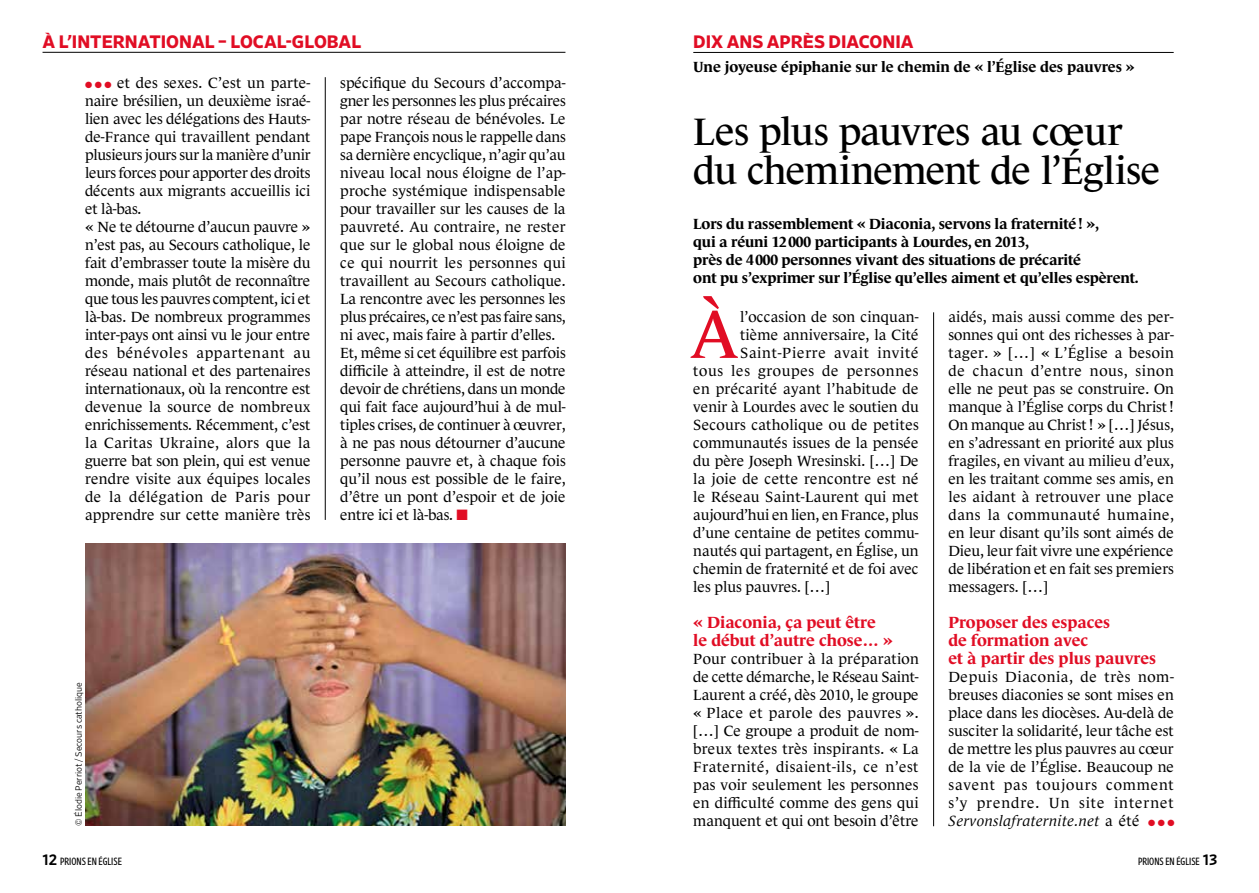
<style>
.page{position:relative;width:1259px;height:893px;background:#fff}
.page>*{position:absolute;margin:0;border:0;box-sizing:border-box;transform-origin:0 0}
.t1{font:68.4px "Le Monde Journal Std";color:#e10d24}
.t2{font:39px/39px "Le Monde Journal Std";letter-spacing:-.02em;color:#000}
.t3{font:700 18px "Retina";color:#e10d24}
.t4{font:700 16.5px/18px "Le Monde Journal Std";color:#e10d24}
.t5{font:15px/18px "Le Monde Journal Std";color:#000;text-align:justify}
.t6{font:700 15px/18px "Le Monde Journal Std";letter-spacing:-.01em;color:#000}
.t7{font:15px "Le Monde Journal Std";letter-spacing:.02em;color:#000}
.t8{font:15px "Le Monde Journal Std";letter-spacing:.045em;color:#000}
.t9{font:condensed 10.5px "Retina";color:#000}
.t10{font:300 9px "Retina";color:#000}
.t11{font:9px "Zapf Dingbats";color:#e10d24}
.s1{color:#e10d24}
.s2{font-family:"Humanist 521 BT"}
.s3{font-style:italic}
.s4{font-weight:500;font-stretch:normal;font-size:15px}
</style>
<div class="page">
<hr style="left:43px;top:52px;width:522px;height:1px;background:#000">
<img style="left:85px;top:543px;width:480px;height:283px">
<hr style="left:693px;top:52px;width:480px;height:1px;background:#000">
<hr style="left:933px;top:312px;width:1px;height:514px;background:#000">
<hr style="left:325px;top:77px;width:1px;height:443px;background:#000">
<p class="t3" style="left:43px;top:30px;width:320px">À L’INTERNATIONAL – LOCAL-GLOBAL</p>
<p class="t5" style="left:85px;top:74px;width:227px;text-align:left;text-indent:32px">et des sexes. C’est un parte&shy;naire brésilien, un deuxième israé&shy;lien avec les délégations des Hauts&shy;de-France qui travaillent pendant plusieurs jours sur la manière d’unir leurs forces pour apporter des droits décents aux migrants accueillis ici et là-bas.<br>« Ne te détourne d’aucun pauvre » n’est pas, au Secours catholique, le fait d’embrasser toute la misère du monde, mais plutôt de reconnaître que tous les pauvres comptent, ici et là-bas. De nombreux programmes inter-pays ont ainsi vu le jour entre des bénévoles appartenant au réseau national et des partenaires internationaux, où la rencontre est devenue la source de nombreux enrichissements. Récemment, c’est la Caritas Ukraine, alors que la guerre bat son plein, qui est venue rendre visite aux équipes locales de la délégation de Paris pour apprendre sur cette manière très</p>
<p class="t5" style="left:340px;top:74px;width:227px;text-align:left">spécifique du Secours d’accompa&shy;gner les personnes les plus précaires par notre réseau de bénévoles. Le pape François nous le rappelle dans sa dernière encyclique, n’agir qu’au niveau local nous éloigne de l’ap&shy;proche systémique indispensable pour travailler sur les causes de la pauvreté. Au contraire, ne rester que sur le global nous éloigne de ce qui nourrit les personnes qui travaillent au Secours catholique.<br>La rencontre avec les personnes les plus précaires, ce n’est pas faire sans, ni avec, mais faire à partir d’elles.<br>Et, même si cet équilibre est parfois difficile à atteindre, il est de notre devoir de chrétiens, dans un monde qui fait face aujourd’hui à de mul&shy;tiples crises, de continuer à œuvrer, à ne pas nous détourner d’aucune personne pauvre et, à chaque fois qu’il nous est possible de le faire, d’être un pont d’espoir et de joie entre ici et là-bas. <span class="s1">■</span></p>
<p class="t11" style="left:85px;top:80px;width:28px">● ● ●</p>
<p class="t10" style="left:73px;top:826px;width:145px;rotate:-90deg"><span class="s2">©</span> Élodie Perriot / Secours catholique</p>
<p class="t3" style="left:693px;top:30px;width:222px">DIX ANS APRÈS DIACONIA</p>
<p class="t6" style="left:693px;top:58px;width:443px">Une joyeuse épiphanie sur le chemin de « l’Église des pauvres »</p>
<h2 class="t2" style="left:693px;top:112px;width:469px">Les plus pauvres au cœur du cheminement de l’Église</h2>
<p class="t6" style="left:693px;top:215px;width:447px">Lors du rassemblement « Diaconia, servons la fraternité! »,<br>qui a réuni 12000 participants à Lourdes, en 2013,<br>près de 4000 personnes vivant des situations de précarité<br>ont pu s’exprimer sur l’Église qu’elles aiment et qu’elles espèrent.</p>
<h1 class="t1" style="left:690px;top:296px;width:49px">À</h1>
<p class="t5" style="left:740px;top:308px;width:180px">l’occasion de son cinquan-</p>
<p class="t5" style="left:740px;top:326px;width:180px">tième anniversaire, la Cité</p>
<p class="t8" style="left:740px;top:344px;width:180px">Saint-Pierre avait invité</p>
<p class="t8" style="left:693px;top:362px;width:227px">tous les groupes de personnes</p>
<p class="t7" style="left:693px;top:380px;width:227px">en précarité ayant l’habitude de</p>
<p class="t5" style="left:693px;top:398px;width:227px">venir à Lourdes avec le soutien du</p>
<p class="t7" style="left:693px;top:416px;width:227px">Secours catholique ou de petites</p>
<p class="t5" style="left:693px;top:434px;width:227px">communautés issues de la pensée</p>
<p class="t5" style="left:693px;top:452px;width:227px">du père Joseph Wresinski. […] De</p>
<p class="t7" style="left:693px;top:470px;width:227px">la joie de cette rencontre est né</p>
<p class="t7" style="left:693px;top:488px;width:227px">le Réseau Saint-Laurent qui met</p>
<p class="t5" style="left:693px;top:506px;width:227px">aujourd’hui en lien, en France, plus</p>
<p class="t5" style="left:693px;top:524px;width:227px">d’une centaine de petites commu-</p>
<p class="t5" style="left:693px;top:542px;width:227px">nautés qui partagent, en Église, un</p>
<p class="t5" style="left:693px;top:560px;width:227px">chemin de fraternité et de foi avec</p>
<p class="t5" style="left:693px;top:578px;width:138px">les plus pauvres. […]</p>
<p class="t4" style="left:693px;top:613px;width:201px">« Diaconia, ça peut être le début d’autre chose… »</p>
<p class="t5" style="left:693px;top:650px;width:227px">Pour contribuer à la préparation de cette démarche, le Réseau Saint-Laurent a créé, dès 2010, le groupe « Place et parole des pauvres ». […] Ce groupe a produit de nom&shy;breux textes très inspirants. « La Fraternité, disaient-ils, ce n’est pas voir seulement les personnes en difficulté comme des gens qui manquent et qui ont besoin d’être</p>
<p class="t5" style="left:948px;top:308px;width:227px">aidés, mais aussi comme des per&shy;sonnes qui ont des richesses à par&shy;tager. » […] « L’Église a besoin de chacun d’entre nous, sinon elle ne peut pas se construire. On manque à l’Église corps du Christ!<br>On manque au Christ! » […] Jésus, en s’adressant en priorité aux plus fragiles, en vivant au milieu d’eux, en les traitant comme ses amis, en les aidant à retrouver une place dans la communauté humaine, en leur disant qu’ils sont aimés de Dieu, leur fait vivre une expérience de libération et en fait ses premiers messagers. […]</p>
<p class="t4" style="left:948px;top:613px;width:209px">Proposer des espaces<br>de formation avec<br>et à partir des plus pauvres</p>
<p class="t5" style="left:948px;top:668px;width:227px">Depuis Diaconia, de très nom&shy;breuses diaconies se sont mises en place dans les diocèses. Au-delà de susciter la solidarité, leur tâche est de mettre les plus pauvres au cœur de la vie de l’Église. Beaucoup ne savent pas toujours comment s’y prendre. Un site internet <span class="s3">Servonslafraternite.net</span> a été <span class="s1">●</span> <span class="s1">●</span> <span class="s1">●</span></p>
<p class="t9" style="left:43px;top:854px;width:81px"><span class="s4">12</span> PRIONS EN ÉGLISE</p>
<p class="t9" style="left:1138px;top:854px;width:81px">PRIONS EN ÉGLISE <span class="s4">13</span></p>
</div>
